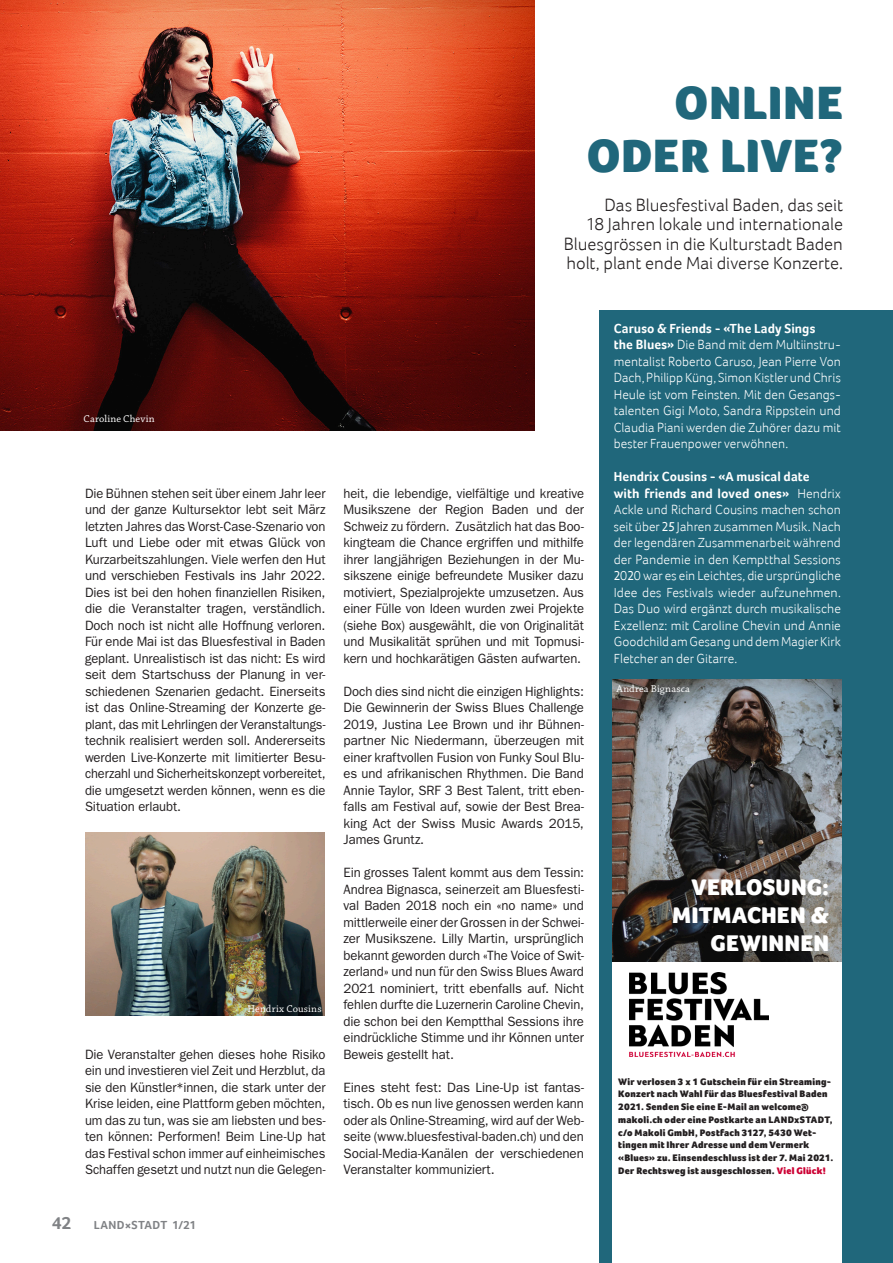
<style>
.page{position:relative;width:893px;height:1263px;background:#fff}
.page>*{position:absolute;margin:0;border:0;box-sizing:border-box;transform-origin:0 0}
.t1{font:900 48px/52.5px "Foco";letter-spacing:.01em;color:#20677b;text-align:right}
.t2{font:900 23.25px/27.9px "Foco";letter-spacing:.005em;color:#fff;text-align:right}
.t3{font:300 18px/19.5px "Foco";color:#231f20;text-align:right}
.t4{font:700 18px "Foco";color:#808285}
.t5{font:13.5px/16.5px "ITC Franklin Gothic Std";letter-spacing:-.005em;color:#231f20;text-align:justify;scale:.96 1}
.t6{font:13.5px/16.5px "ITC Franklin Gothic Std";letter-spacing:-.005em;color:#231f20;text-align:justify}
.t7{font:300 13.5px/16.5px "Foco";letter-spacing:.005em;color:#fff}
.t8{font:700 12px "Foco";letter-spacing:.03em;color:#808285}
.t9{font:10.5px "Chaparral Pro";letter-spacing:.025em;color:#fff}
.t10{font:900 9.75px/12.8px "Foco";letter-spacing:.03em;color:#231f20}
.s1{font-weight:700}
.s2{font-family:"Corbel";font-weight:400}
.s3{color:#c03}
</style>
<div class="page">
<div style="left:600px;top:310px;width:293px;height:953px;background:#20677b"></div>
<img style="left:0;top:0;width:535px;height:431px">
<img style="left:85px;top:833px;width:239px;height:183px">
<img style="left:612px;top:679px;width:230px;height:283px">
<div style="left:612px;top:962px;width:230px;height:301px;background:#fff"></div>
<img style="left:629px;top:972px;width:140px;height:85px">
<h1 class="t1" style="left:587px;top:77px;width:258px">ONLINE<br>ODER LIVE?</h1>
<h3 class="t3" style="left:564px;top:195px;width:281px">Das Bluesfestival Baden, das seit<br>18 Jahren lokale und internationale Bluesgrössen in die Kulturstadt Baden holt, plant ende Mai diverse Konzerte.</h3>
<p class="t9" style="left:84px;top:413px;width:73px">Caroline Chevin</p>
<p class="t5" style="left:85px;top:485px;width:252px">Die Bühnen stehen seit über einem Jahr leer und der ganze Kultursektor lebt seit März letzten Jahres das Worst-Case-Szenario von Luft und Liebe oder mit etwas Glück von Kurzarbeitszahlungen. Viele werfen den Hut und verschieben Festivals ins Jahr 2022.<br>Dies ist bei den hohen finanziellen Risiken, die die Veranstalter tragen, verständlich.<br>Doch noch ist nicht alle Hoffnung verloren.<br>Für ende Mai ist das Bluesfestival in Baden geplant. Unrealistisch ist das nicht: Es wird seit dem Startschuss der Planung in ver&shy;schiedenen Szenarien gedacht. Einerseits ist das Online-Streaming der Konzerte ge&shy;plant, das mit Lehrlingen der Veranstaltungs&shy;technik realisiert werden soll. Andererseits werden Live-Konzerte mit limitierter Besu&shy;cherzahl und Sicherheitskonzept vorbereitet, die umgesetzt werden können, wenn es die Situation erlaubt.</p>
<p class="t9" style="left:247px;top:1003px;width:76px">Hendrix Cousins</p>
<p class="t5" style="left:85px;top:1046px;width:252px">Die Veranstalter gehen dieses hohe Risiko ein und investieren viel Zeit und Herzblut, da sie den Künstler*innen, die stark unter der Krise leiden, eine Plattform geben möchten, um das zu tun, was sie am liebsten und bes&shy;ten können: Performen! Beim Line-Up hat das Festival schon immer auf einheimisches Schaffen gesetzt und nutzt nun die Gelegen-</p>
<h3 class="t4" style="left:52px;top:1212px;width:21px">42</h3>
<p class="t8" style="left:94px;top:1218px;width:103px">LAND×STADT 1/21</p>
<p class="t5" style="left:343px;top:485px;width:252px">heit, die lebendige, vielfältige und kreative Musikszene der Region Baden und der Schweiz zu fördern. Zusätzlich hat das Boo&shy;kingteam die Chance ergriffen und mithilfe ihrer langjährigen Beziehungen in der Mu&shy;sikszene einige befreundete Musiker dazu motiviert, Spezialprojekte umzusetzen. Aus einer Fülle von Ideen wurden zwei Projekte (siehe Box) ausgewählt, die von Originalität und Musikalität sprühen und mit Topmusi&shy;kern und hochkarätigen Gästen aufwarten.</p>
<p class="t6" style="left:343px;top:683px;width:242px">Doch dies sind nicht die einzigen Highlights:<br>Die Gewinnerin der Swiss Blues Challenge 2019, Justina Lee Brown und ihr Bühnen&shy;partner Nic Niedermann, überzeugen mit einer kraftvollen Fusion von Funky Soul Blu&shy;es und afrikanischen Rhythmen. Die Band Annie Taylor, SRF 3 Best Talent, tritt eben&shy;falls am Festival auf, sowie der Best Brea&shy;king Act der Swiss Music Awards 2015, James Gruntz.</p>
<p class="t6" style="left:343px;top:864px;width:242px">Ein grosses Talent kommt aus dem Tessin:<br>Andrea Bignasca, seinerzeit am Bluesfesti&shy;val Baden 2018 noch ein «no name» und mittlerweile einer der Grossen in der Schwei&shy;zer Musikszene. Lilly Martin, ursprünglich bekannt geworden durch «The Voice of Swit&shy;zerland» und nun für den Swiss Blues Award 2021 nominiert, tritt ebenfalls auf. Nicht fehlen durfte die Luzernerin Caroline Chevin, die schon bei den Kemptthal Sessions ihre eindrückliche Stimme und ihr Können unter Beweis gestellt hat.</p>
<p class="t6" style="left:343px;top:1079px;width:242px">Eines steht fest: Das Line-Up ist fantas&shy;tisch. Ob es nun live genossen werden kann oder als Online-Streaming, wird auf der Web&shy;seite (www.bluesfestival-baden.ch) und den Social-Media-Kanälen der verschiedenen Veranstalter kommuniziert.</p>
<p class="t7" style="left:614px;top:320px;width:229px"><span class="s1">Caruso &amp; Friends - «The Lady Sings<br>the Blues»</span> Die Band mit dem Multiinstru&shy;mentalist Roberto Caruso, Jean Pierre Von Dach, Philipp Küng, Simon Kistler und Chris Heule ist vom Feinsten. Mit den Gesangs&shy;talenten Gigi Moto, Sandra Rippstein und Claudia Piani werden die Zuhörer dazu mit bester Frauenpower verwöhnen.</p>
<p class="t7" style="left:614px;top:468px;width:229px"><span class="s1">Hendrix Cousins - «A musical date<br>with friends and loved ones»</span> Hendrix Ackle und Richard Cousins machen schon seit über <span class="s2">25</span> Jahren zusammen Musik. Nach der legendären Zusammenarbeit während der Pandemie in den Kemptthal Sessions <span class="s2">2</span>0<span class="s2">2</span>0 war es ein Leichtes, die ursprüngliche Idee des Festivals wieder aufzunehmen.<br>Das Duo wird ergänzt durch musikalische Exzellenz: mit Caroline Chevin und Annie Goodchild am Gesang und dem Magier Kirk Fletcher an der Gitarre.</p>
<p class="t9" style="left:617px;top:683px;width:75px">Andrea Bignasca</p>
<h2 class="t2" style="left:672px;top:873px;width:158px">VERLOSUNG:<br>MITMACHEN &amp;<br>GEWINNEN</h2>
<p class="t10" style="left:618px;top:1075px;width:217px">Wir verlosen 3 x 1 Gutschein für ein Streaming-Konzert nach Wahl für das Bluesfestival Baden 2021. Senden Sie eine E-Mail an welcome@ makoli.ch oder eine Postkarte an LANDxSTADT, c/o Makoli GmbH, Postfach 3127, 5430 Wet&shy;tingen mit Ihrer Adresse und dem Vermerk «Blues» zu. Einsendeschluss ist der 7. Mai 2021.<br>Der Rechtsweg ist ausgeschlossen. <span class="s3">Viel Glück!</span></p>
</div>
